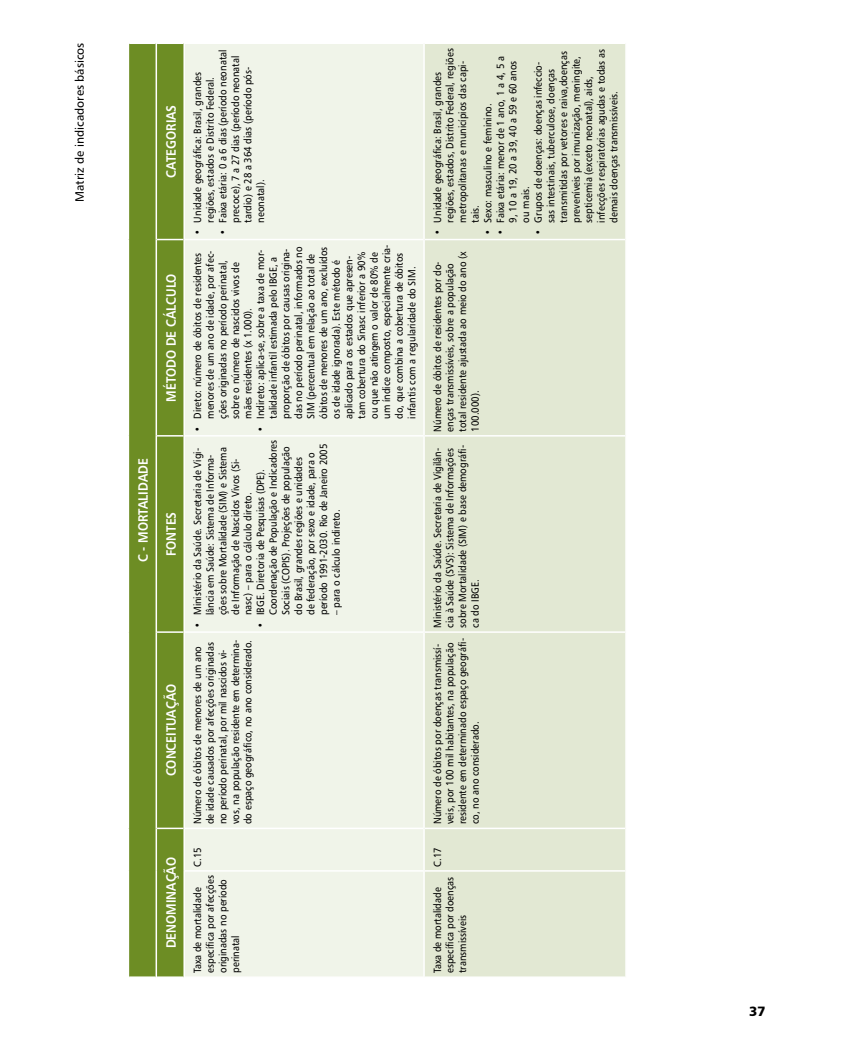
<style>
.page{position:relative;width:851px;height:1063px;background:#fff}
.page>*{position:absolute;margin:0;border:0;box-sizing:border-box;transform-origin:0 0}
.t1{font:13.5px "Humanist 777 BT Bold B";color:#fff;scale:.9 1}
.t2{font:13.5px "Humanist 777 BT Black B";color:#000}
.t3{font:12px "Humanist 777 BT Roman B";color:#000}
.t4{font:10.5px/12.6px "Humanist 777 BT Roman B";color:#000;scale:.9 1}
</style>
<div class="page">
<svg style="left:129px;top:44px;width:54px;height:932px;background:#6e8d25"></svg>
<div style="left:185px;top:44px;width:238px;height:932px;background:#f0f4e9"></div>
<div style="left:425px;top:44px;width:200px;height:932px;background:#e2e8d3"></div>
<hr style="left:155px;top:871px;width:2px;height:107px;background:#fff">
<hr style="left:155px;top:828px;width:2px;height:43px;background:#fff">
<hr style="left:155px;top:632px;width:2px;height:196px;background:#fff">
<svg style="left:157px;top:828px;width:26px;height:1px"></svg>
<hr style="left:155px;top:436px;width:2px;height:196px;background:#fff">
<hr style="left:157px;top:631px;width:26px;height:2px;background:#fff">
<hr style="left:155px;top:240px;width:2px;height:196px;background:#fff">
<hr style="left:157px;top:435px;width:26px;height:2px;background:#fff">
<hr style="left:155px;top:43px;width:2px;height:197px;background:#fff">
<svg style="left:157px;top:239px;width:26px;height:1px"></svg>
<hr style="left:185px;top:870px;width:238px;height:2px;background:#fff">
<hr style="left:185px;top:828px;width:238px;height:1px;background:#fff">
<hr style="left:185px;top:631px;width:238px;height:2px;background:#fff">
<hr style="left:185px;top:435px;width:238px;height:2px;background:#fff">
<hr style="left:185px;top:239px;width:238px;height:1px;background:#fff">
<hr style="left:424px;top:870px;width:201px;height:2px;background:#fff">
<hr style="left:424px;top:828px;width:201px;height:1px;background:#fff">
<hr style="left:424px;top:631px;width:201px;height:2px;background:#fff">
<hr style="left:424px;top:435px;width:201px;height:2px;background:#fff">
<hr style="left:424px;top:239px;width:201px;height:1px;background:#fff">
<p class="t3" style="left:72px;top:202px;width:161px;rotate:-90deg">Matriz de indicadores básicos</p>
<p class="t1" style="left:134px;top:562px;width:117px;rotate:-90deg">C - MORTALIDADE</p>
<p class="t1" style="left:162px;top:178px;width:83px;rotate:-90deg">CATEGORIAS</p>
<p class="t1" style="left:162px;top:402px;width:144px;rotate:-90deg">MÉTODO DE CÁLCULO</p>
<p class="t1" style="left:162px;top:556px;width:51px;rotate:-90deg">FONTES</p>
<p class="t1" style="left:162px;top:776px;width:104px;rotate:-90deg">CONCEITUAÇÃO</p>
<p class="t1" style="left:162px;top:948px;width:103px;rotate:-90deg">DENOMINAÇÃO</p>
<p class="t4" style="left:216px;top:223px;width:194px;text-indent:-13px;rotate:-90deg">• Faixa etária: 0 a 6 dias (período neonatal precoce), 7 a 27 dias (período neonatal tardio) e 28 a 364 dias (período pós&shy;neonatal).</p>
<p class="t4" style="left:191px;top:223px;width:169px;text-indent:-13px;rotate:-90deg">• Unidade geográfica: Brasil, grandes regiões, estados e Distrito Federal.</p>
<p class="t4" style="left:191px;top:419px;width:188px;text-indent:-13px;rotate:-90deg">• Direto: número de óbitos de residentes menores de um ano de idade, por afec&shy;ções originadas no período perinatal, sobre o número de nascidos vivos de mães residentes (x 1.000).</p>
<p class="t4" style="left:254px;top:419px;width:195px;text-indent:-13px;rotate:-90deg">• Indireto: aplica-se, sobre a taxa de mor&shy;talidade infantil estimada pelo IBGE, a proporção de óbitos por causas origina&shy;das no período perinatal, informados no SIM (percentual em relação ao total de óbitos de menores de um ano, excluídos os de idade ignorada). Este método é aplicado para os estados que apresen&shy;tam cobertura do Sinasc inferior a 90% ou que não atingem o valor de 80% de um índice composto, especialmente cria&shy;do, que combina a cobertura de óbitos infantis com a regularidade do SIM.</p>
<p class="t4" style="left:191px;top:615px;width:188px;text-indent:-13px;rotate:-90deg">• Ministério da Saúde. Secretaria de Vigi&shy;lância em Saúde: Sistema de Informa&shy;ções sobre Mortalidade (SIM) e Sistema de Informação de Nascidos Vivos (Si&shy;nasc) – para o cálculo direto.</p>
<p class="t4" style="left:254px;top:615px;width:196px;text-indent:-13px;rotate:-90deg">• IBGE. Diretoria de Pesquisas (DPE).<br>Coordenação de População e Indicadores Sociais (COPIS). Projeções de população do Brasil, grandes regiões e unidades<br>de federação, por sexo e idade, para o período 1991-2030. Rio de Janeiro 2005</p>
<p class="t4" style="left:329px;top:615px;width:119px;rotate:-90deg">– para o cálculo indireto.</p>
<p class="t4" style="left:191px;top:824px;width:206px;rotate:-90deg">Número de óbitos de menores de um ano de idade causados por afecções originadas no período perinatal, por mil nascidos vi&shy;vos, na população residente em determina&shy;do espaço geográfico, no ano considerado.</p>
<p class="t4" style="left:191px;top:867px;width:23px;rotate:-90deg">C.15</p>
<p class="t4" style="left:191px;top:973px;width:110px;rotate:-90deg">Taxa de mortalidade específica por afecções originadas no período perinatal</p>
<p class="t4" style="left:431px;top:223px;width:195px;text-indent:-13px;rotate:-90deg">• Unidade geográfica: Brasil, grandes regiões, estados, Distrito Federal, regiões metropolitanas e municípios das capi&shy;tais.</p>
<p class="t4" style="left:494px;top:223px;width:186px;text-indent:-13px;rotate:-90deg">• Faixa etária: menor de 1 ano, 1 a 4, 5 a<br>9, 10 a 19, 20 a 39, 40 a 59 e 60 anos ou mais.</p>
<p class="t4" style="left:531px;top:223px;width:194px;text-indent:-13px;rotate:-90deg">• Grupos de doenças: doenças infeccio&shy;sas intestinais, tuberculose, doenças transmitidas por vetores e raiva,doenças preveníveis por imunização, meningite, septicemia (exceto neonatal), aids, infecções respiratórias agudas e todas as demais doenças transmissíveis.</p>
<p class="t4" style="left:481px;top:235px;width:148px;rotate:-90deg">• Sexo: masculino e feminino.</p>
<p class="t4" style="left:431px;top:432px;width:202px;rotate:-90deg">Número de óbitos de residentes por do&shy;enças transmissíveis, sobre a população total residente ajustada ao meio do ano (x<br>100.000).</p>
<p class="t4" style="left:431px;top:628px;width:205px;rotate:-90deg">Ministério da Saúde. Secretaria de Vigilân&shy;cia à Saúde (SVS): Sistema de Informações sobre Mortalidade (SIM) e base demográfi&shy;ca do IBGE.</p>
<p class="t4" style="left:431px;top:824px;width:208px;rotate:-90deg">Número de óbitos por doenças transmissí&shy;veis, por 100 mil habitantes, na população residente em determinado espaço geográfi&shy;co, no ano considerado.</p>
<p class="t4" style="left:431px;top:867px;width:23px;rotate:-90deg">C.17</p>
<p class="t4" style="left:431px;top:973px;width:108px;rotate:-90deg">Taxa de mortalidade específica por doenças transmissíveis</p>
<p class="t2" style="left:749px;top:1002px;width:18px">37</p>
</div>
